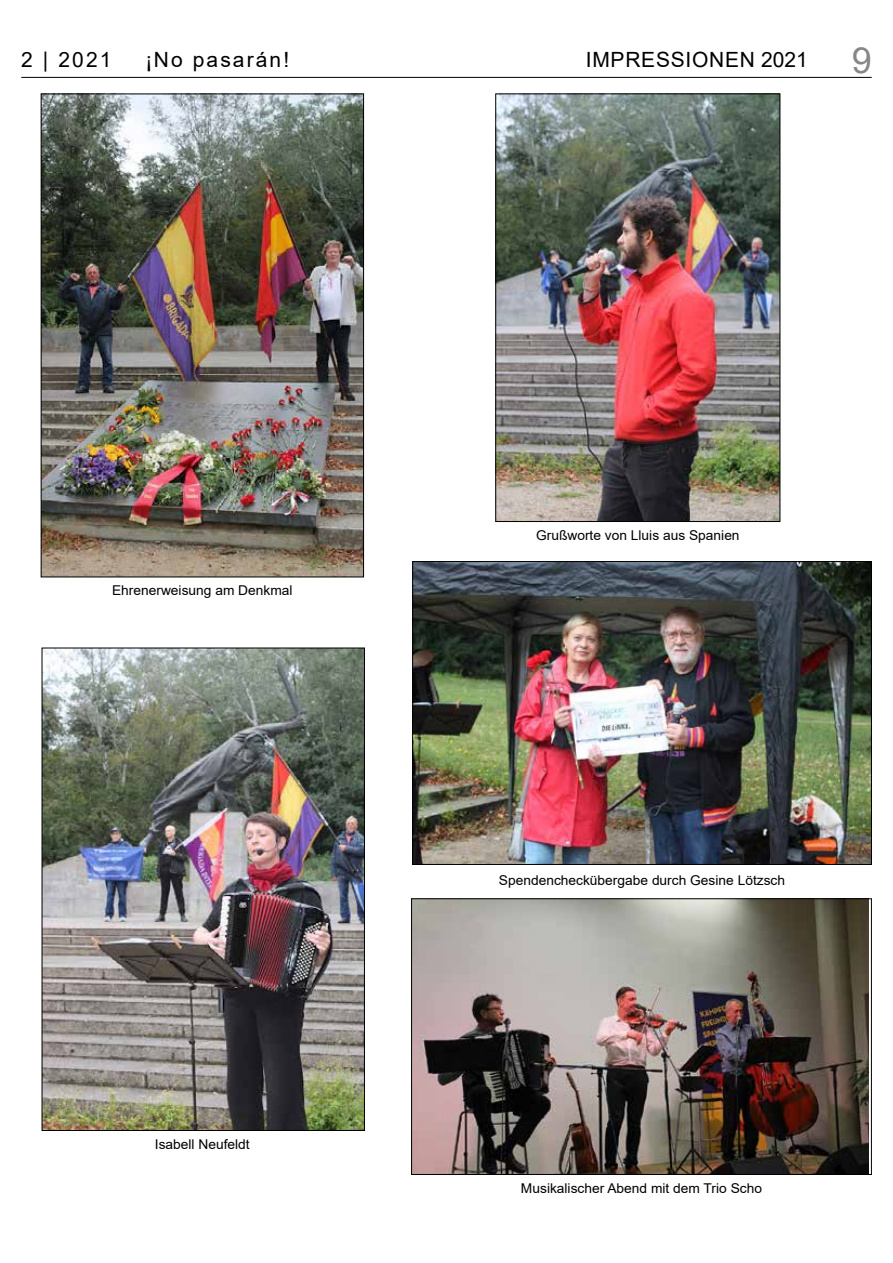
<style>
.page{position:relative;width:893px;height:1263px;background:#fff}
.page>*{position:absolute;margin:0;border:0;box-sizing:border-box;transform-origin:0 0}
.t1{font:21px "Arial";letter-spacing:.035em;color:#000}
.t2{font:21px "Arial";letter-spacing:.1em;color:#000}
.t3{font:13.5px "Arial";color:#000}
.s1{font-size:36px;color:#878787}
</style>
<div class="page">
<hr style="left:21px;top:77px;width:851px;height:1px;background:#000">
<img style="left:43px;top:96px;width:319px;height:479px">
<div style="left:41px;top:94px;width:323px;height:483px;border:1px solid #000"></div>
<img style="left:497px;top:96px;width:281px;height:424px">
<div style="left:495px;top:94px;width:285px;height:428px;border:1px solid #000"></div>
<img style="left:414px;top:563px;width:456px;height:300px">
<div style="left:412px;top:561px;width:460px;height:304px;border:1px solid #000"></div>
<img style="left:413px;top:900px;width:456px;height:273px">
<div style="left:411px;top:898px;width:461px;height:277px;border:1px solid #000"></div>
<img style="left:44px;top:650px;width:319px;height:479px">
<div style="left:42px;top:648px;width:323px;height:483px;border:1px solid #000"></div>
<h1 class="t1" style="left:21px;top:45px;width:92px">2 | 2021</h1>
<h1 class="t2" style="left:145px;top:45px;width:145px">¡No pasarán!</h1>
<h1 class="t1" style="left:586px;top:45px;width:287px">IMPRESSIONEN 2021 <span class="s1">9</span></h1>
<p class="t3" style="left:112px;top:581px;width:182px">Ehrenerweisung am Denkmal</p>
<p class="t3" style="left:155px;top:1135px;width:96px">Isabell Neufeldt</p>
<p class="t3" style="left:536px;top:525px;width:205px">Grußworte von Lluis aus Spanien</p>
<p class="t3" style="left:499px;top:871px;width:288px">Spendencheckübergabe durch Gesine Lötzsch</p>
<p class="t3" style="left:521px;top:1179px;width:243px">Musikalischer Abend mit dem Trio Scho</p>
</div>
